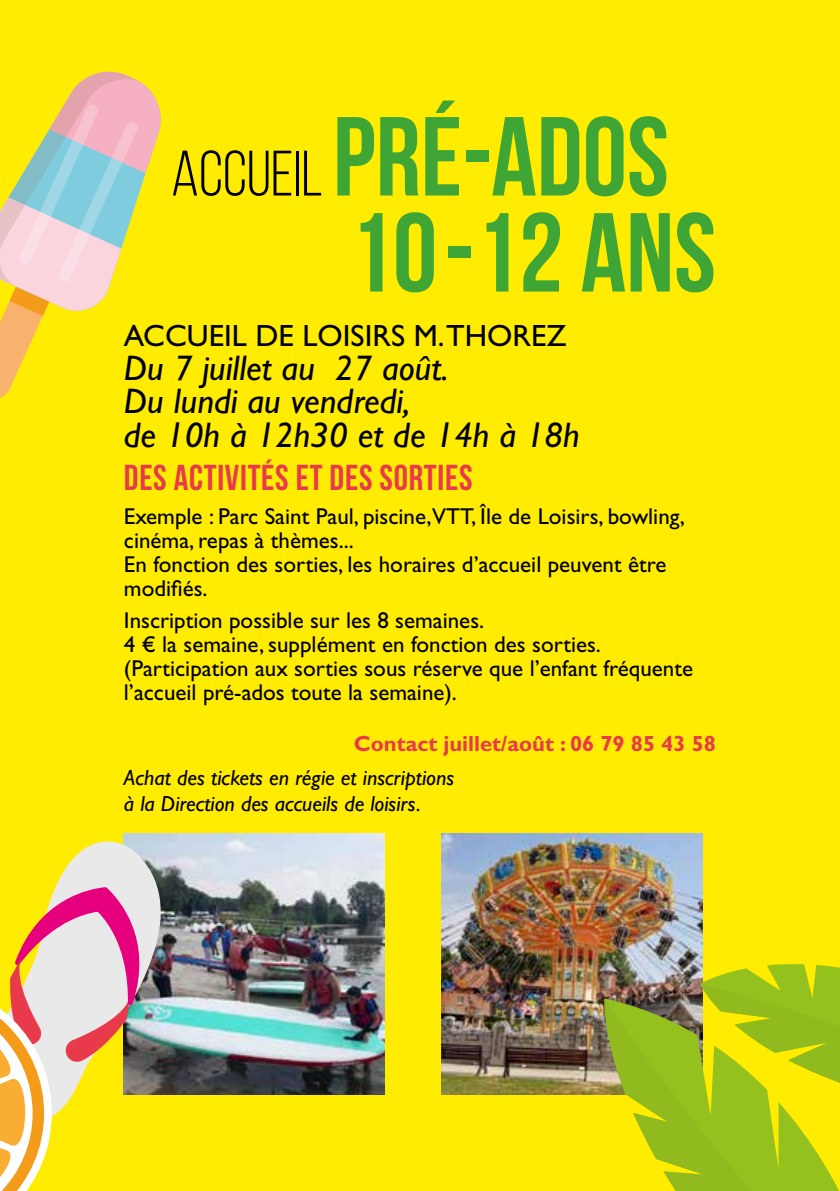
<style>
.page{position:relative;width:840px;height:1191px;background:#fff}
.page>*{position:absolute;margin:0;border:0;box-sizing:border-box;transform-origin:0 0}
.t1{font:700 112px/96px "Bebas Neue";color:#3fa535}
.t2{font:700 36px "Bebas Neue";letter-spacing:.02em;color:#e83a4b}
.t3{font:italic 35.6px/33.6px "Gill Sans Std";color:#000}
.t4{font:30.8px "Gill Sans Std";color:#000}
.t5{font:23px/24px "Gill Sans Std";color:#000}
.t6{font:italic 22px/26.4px "Gill Sans Std";color:#000}
.t7{font:700 22px "Gill Sans Std";color:#e83a4b}
.s1{font-weight:400;font-size:64px;color:#000}
</style>
<div class="page">
<div style="left:0;top:0;width:839px;height:1191px;background:#ffec00"></div>
<img style="left:441px;top:833px;width:261px;height:261px">
<img style="left:124px;top:833px;width:261px;height:261px">
<img style="left:55px;top:841px;width:116px;height:254px">
<svg style="left:0;top:71px;width:161px;height:327px"></svg>
<svg style="left:604px;top:998px;width:223px;height:193px;fill:#95c11e"></svg>
<svg style="left:699px;top:964px;width:140px;height:128px"></svg>
<svg style="left:0;top:887px;width:153px;height:304px"></svg>
<h1 class="t1" style="left:348px;top:107px;width:369px;text-indent:-177px"><span class="s1">ACCUEIL</span> PRÉ-ADOS<br>10-12 ANS</h1>
<h3 class="t4" style="left:124px;top:318px;width:444px">ACCUEIL DE LOISIRS M.THOREZ</h3>
<h3 class="t3" style="left:124px;top:351px;width:457px">Du 7 juillet au 27 août.<br>Du lundi au vendredi,<br>de 10h à 12h30 et de 14h à 18h</h3>
<h2 class="t2" style="left:124px;top:458px;width:350px">DES ACTIVITÉS ET DES SORTIES</h2>
<p class="t5" style="left:124px;top:505px;width:562px">Exemple : Parc Saint Paul, piscine,VTT, Île de Loisirs, bowling, cinéma, repas à thèmes...<br>En fonction des sorties, les horaires d’accueil peuvent être modifiés.</p>
<p class="t5" style="left:124px;top:609px;width:570px">Inscription possible sur les 8 semaines.<br>4 € la semaine, supplément en fonction des sorties. (Participation aux sorties sous réserve que l’enfant fréquente l’accueil pré-ados toute la semaine).</p>
<p class="t7" style="left:353px;top:730px;width:363px">Contact juillet/août : 06 79 85 43 58</p>
<p class="t6" style="left:124px;top:764px;width:331px">Achat des tickets en régie et inscriptions à la Direction des accueils de loisirs.</p>
</div>
